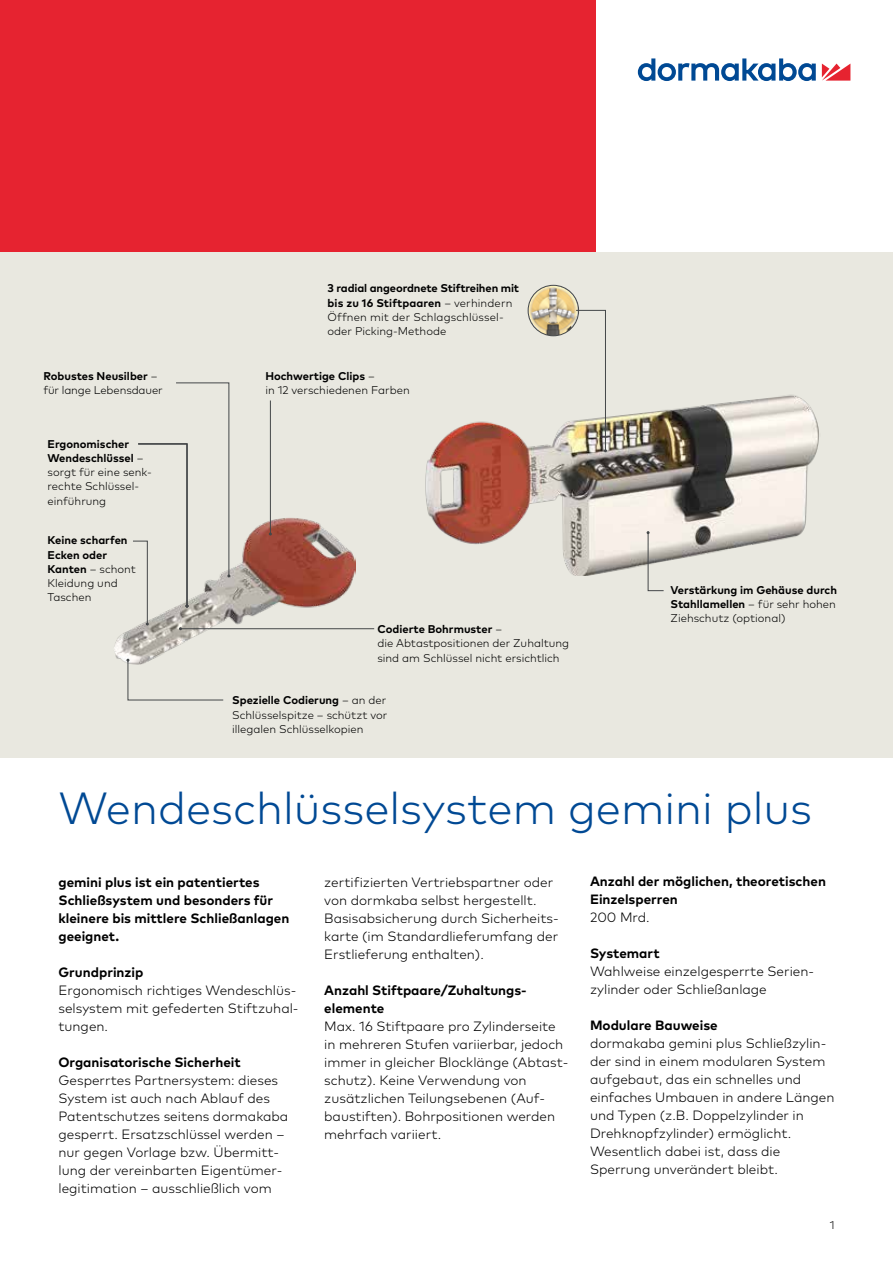
<style>
.page{position:relative;width:893px;height:1263px;background:#fff}
.page>*{position:absolute;margin:0;border:0;box-sizing:border-box;transform-origin:0 0}
.t1{font:300 45px "Mark Pro";color:#004994}
.t2{font:300 13.5px/18px "Mark Pro";color:#000}
.t3{font:700 13.5px/18px "Mark Pro";color:#000}
.t4{font:300 11.25px/14.2px "Mark Pro";color:#000}
.t5{font:700 11.25px/14.2px "Mark Pro";color:#000}
.s1{font-weight:700}
.s2{font-weight:300}
</style>
<div class="page">
<svg style="left:822px;top:64px;width:28px;height:17px"></svg>
<svg style="left:638px;top:58px;width:178px;height:23px"></svg>
<div style="left:0;top:0;width:595px;height:253px;background:#e62330"></div>
<div style="left:0;top:253px;width:893px;height:505px;background:#e9e8e0"></div>
<img style="left:425px;top:395px;width:394px;height:180px">
<img style="left:114px;top:518px;width:241px;height:145px">
<img style="left:528px;top:285px;width:51px;height:51px;border-radius:25px">
<div style="left:528px;top:285px;width:51px;height:51px;border:1px solid #444749;border-radius:50%"></div>
<hr style="left:180px;top:628px;width:194px;height:1px;background:#444749">
<svg style="left:132px;top:382px;width:98px;height:248px"></svg>
<svg style="left:647px;top:531px;width:17px;height:60px"></svg>
<svg style="left:575px;top:310px;width:32px;height:142px"></svg>
<hr style="left:270px;top:400px;width:1px;height:134px;background:#444749">
<svg style="left:126px;top:659px;width:98px;height:42px"></svg>
<p class="t4" style="left:43px;top:368px;width:121px"><span class="s1">Robustes Neusilber</span> – für lange Lebensdauer</p>
<p class="t4" style="left:48px;top:436px;width:106px"><span class="s1">Ergonomischer<br>Wendeschlüssel</span> – sorgt für eine senk&shy;rechte Schlüssel&shy;einführung</p>
<p class="t5" style="left:48px;top:532px;width:90px">Keine scharfen<br>Ecken oder<br>Kanten <span class="s2">– schont<br>Kleidung und<br>Taschen</span></p>
<p class="t4" style="left:328px;top:280px;width:193px"><span class="s1">3 radial angeordnete Stiftreihen mit bis zu 16 Stiftpaaren</span> – verhindern<br>Öffnen mit der Schlagschlüssel&shy;oder Picking-Methode</p>
<p class="t4" style="left:265px;top:368px;width:146px"><span class="s1">Hochwertige Clips</span> –<br>in 12 verschiedenen Farben</p>
<p class="t4" style="left:377px;top:621px;width:193px"><span class="s1">Codierte Bohrmuster</span> –<br>die Abtastpositionen der Zuhaltung sind am Schlüssel nicht ersichtlich</p>
<p class="t4" style="left:232px;top:692px;width:157px;text-align:justify"><span class="s1">Spezielle Codierung</span> – an der Schlüsselspitze – schützt vor illegalen Schlüsselkopien</p>
<p class="t5" style="left:671px;top:582px;width:168px;text-align:justify">Verstärkung im Gehäuse durch Stahllamellen <span class="s2">– für sehr hohen Ziehschutz (optional)</span></p>
<h1 class="t1" style="left:58px;top:774px;width:755px">Wendeschlüsselsystem gemini plus</h1>
<p class="t3" style="left:58px;top:872px;width:232px">gemini plus ist ein patentiertes<br>Schließsystem und besonders für kleinere bis mittlere Schließanlagen geeignet.</p>
<p class="t3" style="left:58px;top:962px;width:87px">Grundprinzip</p>
<p class="t2" style="left:58px;top:980px;width:242px">Ergonomisch richtiges Wendeschlüs&shy;selsystem mit gefederten Stiftzuhal&shy;tungen.</p>
<p class="t3" style="left:58px;top:1052px;width:184px">Organisatorische Sicherheit</p>
<p class="t2" style="left:58px;top:1070px;width:231px">Gesperrtes Partnersystem: dieses System ist auch nach Ablauf des Patentschutzes seitens dormakaba gesperrt. Ersatzschlüssel werden – nur gegen Vorlage bzw. Übermitt&shy;lung der vereinbarten Eigentümer&shy;legitimation – ausschließlich vom</p>
<p class="t2" style="left:324px;top:872px;width:236px">zertifizierten Vertriebspartner oder von dormkaba selbst hergestellt.<br>Basisabsicherung durch Sicherheits&shy;karte (im Standardlieferumfang der Erstlieferung enthalten).</p>
<p class="t3" style="left:324px;top:979px;width:204px">Anzahl Stiftpaare/Zuhaltungs&shy;elemente</p>
<p class="t2" style="left:324px;top:1016px;width:246px">Max. 16 Stiftpaare pro Zylinderseite in mehreren Stufen variierbar, jedoch immer in gleicher Blocklänge (Abtast&shy;schutz). Keine Verwendung von zusätzlichen Teilungsebenen (Auf&shy;baustiften). Bohrpositionen werden mehrfach variiert.</p>
<p class="t3" style="left:590px;top:871px;width:238px">Anzahl der möglichen, theoretischen<br>Einzelsperren</p>
<p class="t2" style="left:590px;top:908px;width:61px">200 Mrd.</p>
<p class="t3" style="left:590px;top:943px;width:71px">Systemart</p>
<p class="t2" style="left:590px;top:962px;width:226px">Wahlweise einzelgesperrte Serien&shy;zylinder oder Schließanlage</p>
<p class="t3" style="left:590px;top:1015px;width:129px">Modulare Bauweise</p>
<p class="t2" style="left:590px;top:1034px;width:246px">dormakaba gemini plus Schließzylin&shy;der sind in einem modularen System aufgebaut, das ein schnelles und einfaches Umbauen in andere Längen und Typen (z.B. Doppelzylinder in Drehknopfzylinder) ermöglicht.<br>Wesentlich dabei ist, dass die Sperrung unverändert bleibt.</p>
<p class="t4" style="left:830px;top:1216px;width:6px">1</p>
</div>
